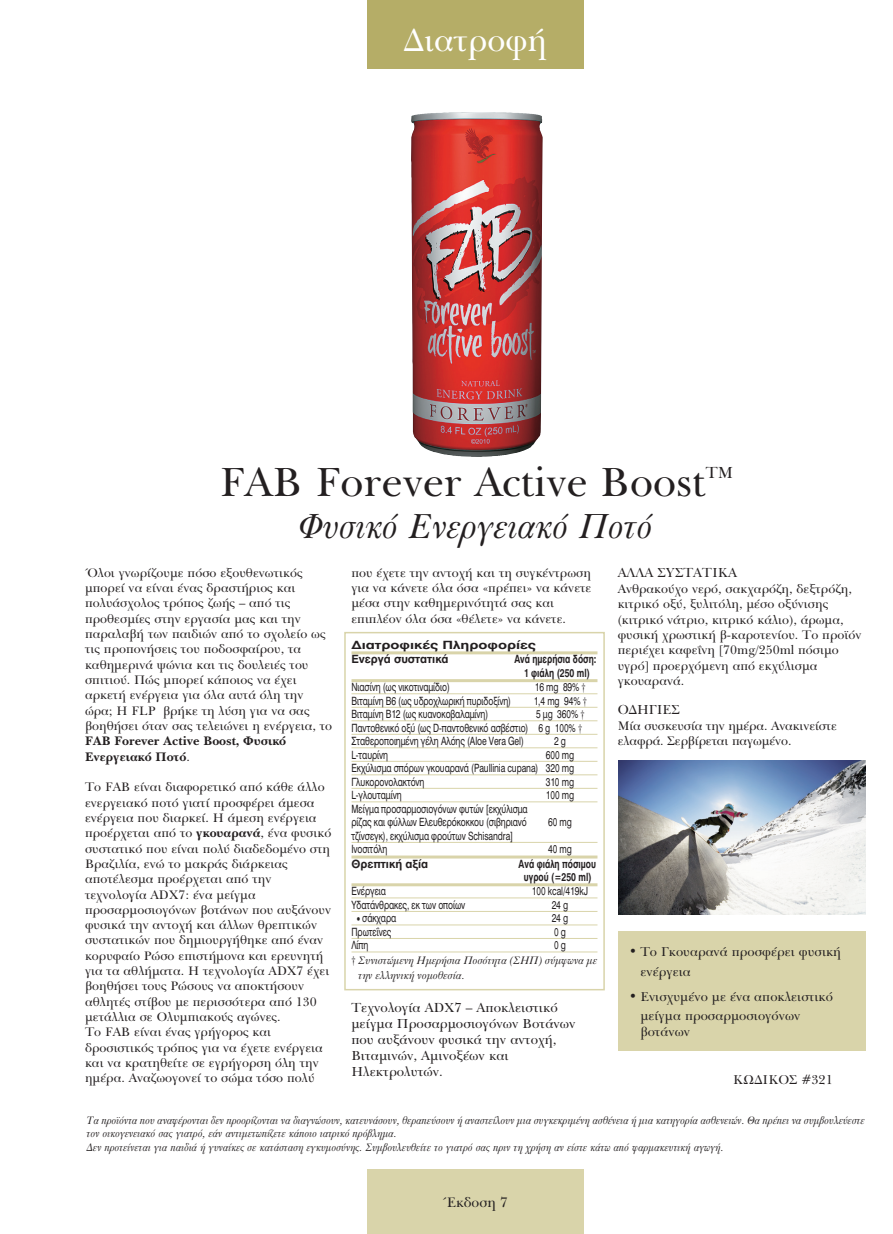
<style>
.page{position:relative;width:893px;height:1234px;background:#fff}
.page>*{position:absolute;margin:0;border:0;box-sizing:border-box;transform-origin:0 0}
.t1{font:42px "UB Baskerville";color:#231f20}
.t2{font:36px "UB Baskerville Italic";color:#231f20}
.t3{font:33px "UB Baskerville";color:#fff}
.t4{font:16.5px "UB Baskerville";color:#231f20}
.t5{font:14.25px "UB Baskerville";color:#231f20}
.t6{font:13.5px/16.2px "UB Baskerville";color:#231f20}
.t7{font:13.2px/19.2px "UB Baskerville";color:#231f20}
.t8{font:12.75px/15.3px "UB Baskerville";color:#231f20}
.t9{font:12.75px/15.3px "UB Baskerville Bold";color:#231f20}
.t10{font:11.25px/13.5px "UB Helvetica";letter-spacing:-.01em;color:#231f20;scale:.75 1}
.t11{font:11.25px/13.5px "UB Baskerville Italic";color:#231f20;scale:.95 1}
.t12{font:11.25px/15px "UB Baskerville Italic";color:#231f20}
.t13{font:11.25px/13.5px "UB Helvetica Bold";color:#231f20;text-align:center;scale:.75 1}
.t14{font:11.25px/14.2px "UB Helvetica Bold";color:#231f20;scale:1.3 1}
.t15{font:11.25px "UB Helvetica Bold";color:#231f20}
.s1{font-family:"UB Baskerville"}
.s2{font-family:"UB Baskerville Bold"}
.s3{font-size:8.25px}
.s4{font-family:"Baskerville";font-size:16.5px}
</style>
<div class="page">
<div style="left:367px;top:0;width:216px;height:68px;background:#b5ad67"></div>
<div style="left:367px;top:1167px;width:216px;height:66px;background:#d9d4aa"></div>
<img style="left:411px;top:112px;width:132px;height:330px">
<img style="left:618px;top:760px;width:248px;height:154px">
<div style="left:618px;top:931px;width:248px;height:119px;background:#d9d4aa"></div>
<div style="left:85px;top:1112px;width:781px;height:56px;background:#fff"></div>
<div style="left:344px;top:631px;width:261px;height:359px;border:2px solid #d9d4aa"></div>
<hr style="left:351px;top:651px;width:246px;height:3px;background:#d9d4aa">
<hr style="left:351px;top:679px;width:246px;height:3px;background:#d9d4aa">
<hr style="left:351px;top:693px;width:246px;height:1px;background:#d9d4aa">
<hr style="left:351px;top:706px;width:246px;height:1px;background:#d9d4aa">
<hr style="left:351px;top:720px;width:246px;height:1px;background:#d9d4aa">
<hr style="left:351px;top:733px;width:246px;height:1px;background:#d9d4aa">
<hr style="left:351px;top:747px;width:246px;height:1px;background:#d9d4aa">
<hr style="left:351px;top:760px;width:246px;height:1px;background:#d9d4aa">
<hr style="left:351px;top:774px;width:246px;height:1px;background:#d9d4aa">
<hr style="left:351px;top:787px;width:246px;height:1px;background:#d9d4aa">
<hr style="left:351px;top:801px;width:246px;height:1px;background:#d9d4aa">
<hr style="left:351px;top:841px;width:246px;height:1px;background:#d9d4aa">
<hr style="left:351px;top:855px;width:246px;height:3px;background:#d9d4aa">
<hr style="left:351px;top:883px;width:246px;height:3px;background:#d9d4aa">
<hr style="left:351px;top:897px;width:246px;height:1px;background:#d9d4aa">
<hr style="left:351px;top:910px;width:246px;height:1px;background:#d9d4aa">
<hr style="left:351px;top:924px;width:246px;height:1px;background:#d9d4aa">
<hr style="left:351px;top:937px;width:246px;height:1px;background:#d9d4aa">
<hr style="left:351px;top:951px;width:246px;height:1px;background:#d9d4aa">
<h3 class="t3" style="left:404px;top:20px;width:145px">Διατροφή</h3>
<h1 class="t1" style="left:219px;top:456px;width:488px">FAB Forever Active Boost</h1>
<p class="t4" style="left:706px;top:462px;width:29px">TM</p>
<h2 class="t2" style="left:299px;top:504px;width:356px">Φυσικό Ενεργειακό Ποτό</h2>
<p class="t8" style="left:85px;top:564px;width:249px">Όλοι γνωρίζουμε πόσο εξουθενωτικός μπορεί να είναι ένας δραστήριος και πολυάσχολος τρόπος ζωής – από τις προθεσμίες στην εργασία μας και την παραλαβή των παιδιών από το σχολείο ως τις προπονήσεις του ποδοσφαίρου, τα καθημερινά ψώνια και τις δουλειές του σπιτιού. Πώς μπορεί κάποιος να έχει αρκετή ενέργεια για όλα αυτά όλη την ώρα; Η FLP βρήκε τη λύση για να σας βοηθήσει όταν σας τελειώνει η ενέργεια, το</p>
<p class="t9" style="left:85px;top:735px;width:203px">FAB Forever Active Boost, Φυσικό<br>Ενεργειακό Ποτό<span class="s1">.</span></p>
<p class="t8" style="left:85px;top:779px;width:248px">Το FAB είναι διαφορετικό από κάθε άλλο ενεργειακό ποτό γιατί προσφέρει άμεσα ενέργεια που διαρκεί. Η άμεση ενέργεια προέρχεται από το <span class="s2">γκουαρανά</span>, ένα φυσικό συστατικό που είναι πολύ διαδεδομένο στη Βραζιλία, ενώ το μακράς διάρκειας αποτέλεσμα προέρχεται από την τεχνολογία ADX7: ένα μείγμα προσαρμοσιογόνων βοτάνων που αυξάνουν φυσικά την αντοχή και άλλων θρεπτικών συστατικών που δημιουργήθηκε από έναν κορυφαίο Ρώσο επιστήμονα και ερευνητή για τα αθλήματα. Η τεχνολογία ADX7 έχει βοηθήσει τους Ρώσους να αποκτήσουν αθλητές στίβου με περισσότερα από 130 μετάλλια σε Ολυμπιακούς αγώνες.<br>Το FAB είναι ένας γρήγορος και δροσιστικός τρόπος για να έχετε ενέργεια και να κρατηθείτε σε εγρήγορση όλη την ημέρα. Αναζωογονεί το σώμα τόσο πολύ</p>
<p class="t6" style="left:618px;top:564px;width:121px">ΑΛΛΑ ΣΥΣΤΑΤΙΚΑ</p>
<p class="t8" style="left:618px;top:581px;width:245px">Ανθρακούχο νερό, σακχαρόζη, δεξτρόζη, κιτρικό οξύ, ξυλιτόλη, μέσο οξύνισης (κιτρικό νάτριο, κιτρικό κάλιο), άρωμα, φυσική χρωστική β-καροτενίου. Το προϊόν περιέχει καφεΐνη [70mg/250ml πόσιμο υγρό] προερχόμενη από εκχύλισμα γκουαρανά.</p>
<p class="t6" style="left:618px;top:701px;width:64px">ΟΔΗΓΙΕΣ</p>
<p class="t8" style="left:618px;top:717px;width:221px">Μία συσκευσία την ημέρα. Ανακινείστε ελαφρά. Σερβίρεται παγωμένο.</p>
<p class="t8" style="left:351px;top:564px;width:242px">που έχετε την αντοχή και τη συγκέντρωση για να κάνετε όλα όσα «πρέπει» να κάνετε μέσα στην καθημερινότητά σας και επιπλέον όλα όσα «θέλετε» να κάνετε.</p>
<p class="t14" style="left:351px;top:637px;width:143px">Διατροφικές Πληροφορίες<br>Ενεργά συστατικά</p>
<p class="t13" style="left:514px;top:652px;width:111px">Ανά ημερήσια δόση:<br>1 φιάλη (250 ml)</p>
<p class="t10" style="left:351px;top:681px;width:133px">Νιασίνη (ως νικοτιναμίδιο)</p>
<p class="t10" style="left:535px;top:681px;width:70px">16 mg 89% <span class="s1">†</span></p>
<p class="t10" style="left:351px;top:695px;width:214px">Βιταμίνη Β6 (ως υδροχλωρική πυριδοξίνη)</p>
<p class="t10" style="left:534px;top:695px;width:73px">1,4 mg 94% <span class="s1">†</span></p>
<p class="t10" style="left:351px;top:708px;width:184px">Βιταμίνη Β12 (ως κυανοκοβαλαμίνη)</p>
<p class="t10" style="left:351px;top:708px;width:312px;text-indent:185px">5 μg 360% <span class="s1">†<br></span>Παντοθενικό οξύ (ως D-παντοθενικό ασβέστιο) 6 g 100% <span class="s1">†<br></span>Σταθεροποιημένη γέλη Αλόης (Aloe Vera Gel)</p>
<p class="t10" style="left:554px;top:735px;width:17px">2 g</p>
<p class="t10" style="left:351px;top:749px;width:50px">L-ταυρίνη</p>
<p class="t10" style="left:351px;top:749px;width:298px;text-align:justify;text-indent:194px">600 mg Eκχύλισμα σπόρων γκουαρανά (Paullinia cupana) 320 mg Γλυκορονολακτόνη</p>
<p class="t10" style="left:546px;top:776px;width:39px">310 mg</p>
<p class="t10" style="left:351px;top:789px;width:68px">L-γλουταμίνη</p>
<p class="t10" style="left:546px;top:789px;width:39px">100 mg</p>
<p class="t10" style="left:351px;top:803px;width:237px">Μείγμα προσαρμοσιογόνων φυτών [εκχύλισμα ρίζας και φύλλων Ελευθερόκοκκου (σιβηριανό</p>
<p class="t10" style="left:548px;top:816px;width:33px">60 mg</p>
<p class="t10" style="left:351px;top:830px;width:217px">τζίνσεγκ), εκχύλισμα φρούτων Schisandra]<br>Ινοσιτόλη</p>
<p class="t10" style="left:548px;top:843px;width:33px">40 mg</p>
<p class="t15" style="left:351px;top:856px;width:78px">Θρεπτική αξία</p>
<p class="t13" style="left:519px;top:856px;width:105px">Ανά φιάλη πόσιμου υγρού (=250 ml)</p>
<p class="t10" style="left:351px;top:885px;width:47px">Ενέργεια</p>
<p class="t10" style="left:532px;top:885px;width:76px">100 kcal/419kJ</p>
<p class="t10" style="left:351px;top:899px;width:153px">Υδατάνθρακες, εκ των οποίων</p>
<p class="t10" style="left:552px;top:899px;width:24px">24 g</p>
<p class="t10" style="left:356px;top:912px;width:55px"><span class="s3">•</span> σάκχαρα</p>
<p class="t10" style="left:552px;top:912px;width:24px">24 g</p>
<p class="t10" style="left:351px;top:926px;width:55px">Πρωτεΐνες</p>
<p class="t10" style="left:554px;top:926px;width:17px">0 g</p>
<p class="t10" style="left:351px;top:939px;width:24px">Λίπη</p>
<p class="t10" style="left:554px;top:939px;width:17px">0 g</p>
<p class="t12" style="left:359px;top:952px;width:240px;text-indent:-7px"><span class="s1">†</span> Συνιστώμενη Ημερήσια Ποσότητα (ΣΗΠ) σύμφωνα με την ελληνική νομοθεσία.</p>
<p class="t7" style="left:640px;top:941px;width:202px;text-indent:-10px"><span class="s4">•</span> Το Γκουαρανά προσφέρει φυσική ενέργεια</p>
<p class="t7" style="left:640px;top:986px;width:194px;text-indent:-10px"><span class="s4">•</span> Ενισχυμένο με ένα αποκλειστικό μείγμα προσαρμοσιογόνων</p>
<p class="t7" style="left:640px;top:1021px;width:51px">βοτάνων</p>
<p class="t7" style="left:733px;top:1069px;width:101px">ΚΩΔΙΚOΣ #321</p>
<p class="t11" style="left:87px;top:1112px;width:820px">Τα προϊόντα που αναφέρονται δεν προορίζονται να διαγνώσουν, κατευνάσουν, θεραπεύσουν ή αναστείλουν μια συγκεκριμένη ασθένεια ή μια κατηγορία ασθενειών. Θα πρέπει να συμβουλεύεστε τον οικογενειακό σας γιατρό, εάν αντιμετωπίζετε κάποιο ιατρικό πρόβλημα.<br>Δεν προτείνεται για παιδιά ή γυναίκες σε κατάσταση εγκυμοσύνης. Συμβουλευθείτε το γιατρό σας πριν τη χρήση αν είστε κάτω από φαρμακευτική αγωγή.</p>
<p class="t6" style="left:351px;top:998px;width:226px">Τεχνολογία ADX7 – Αποκλειστικό μείγμα Προσαρμοσιογόνων Βοτάνων που αυξάνουν φυσικά την αντοχή,<br>Βιταμινών, Αμινοξέων και<br>Ηλεκτρολυτών.</p>
<p class="t5" style="left:443px;top:1193px;width:67px">Έκδοση 7</p>
</div>
